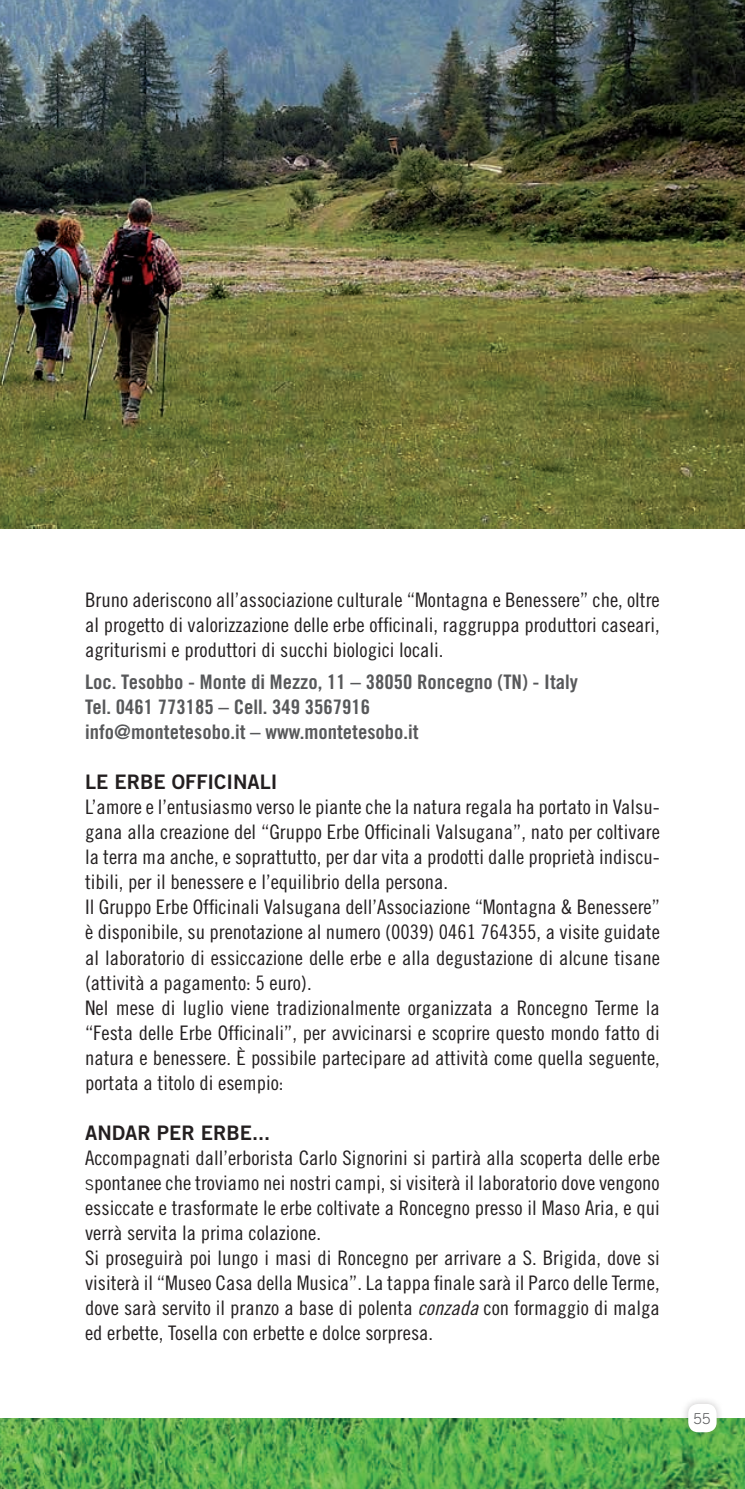
<style>
.page{position:relative;width:745px;height:1489px;background:#fff}
.page>*{position:absolute;margin:0;border:0;box-sizing:border-box;transform-origin:0 0}
.t1{font:20px/25px "Trade Gothic Cond Eighteen";color:#231f20;scale:1.05 1}
.t2{font:20px/25px "Trade Gothic Bold Cond Twenty";color:#57585a;scale:1.05 1}
.t3{font:20px "Trade Gothic Bold Two";color:#231f20}
.t4{font:300 15px "Trade Gothic";color:#57585a}
.s1{font-family:"Trade Gothic";font-weight:300}
.s2{font-family:"Trade Gothic Cond Eighteen Obl"}
</style>
<div class="page">
<img style="left:0;top:0;width:744px;height:528px">
<svg style="left:0;top:436px;width:1px;height:92px"></svg>
<img style="left:0;top:1418px;width:744px;height:70px">
<div style="left:680px;top:1395px;width:44px;height:44px;background:#231f20;opacity:.25"></div>
<div style="left:687px;top:1403px;width:29px;height:28px;background:#fff;border-radius:10px"></div>
<p class="t1" style="left:85px;top:587px;width:548px;text-align:justify">Bruno aderiscono all’associazione culturale “Montagna e Benessere” che, oltre al progetto di valorizzazione delle erbe officinali, raggruppa produttori caseari, agriturismi e produttori di succhi biologici locali.</p>
<p class="t2" style="left:85px;top:669px;width:470px">Loc. Tesobbo - Monte di Mezzo, 11 – 38050 Roncegno (TN) - Italy<br>Tel. 0461 773185 – Cell. 349 3567916<br>info@montetesobo.it – www.montetesobo.it</p>
<p class="t3" style="left:85px;top:769px;width:194px">LE ERBE OFFICINALI</p>
<p class="t1" style="left:85px;top:794px;width:548px">L’amore e l’entusiasmo verso le piante che la natura regala ha portato in Valsu&shy;gana alla creazione del “Gruppo Erbe Officinali Valsugana”, nato per coltivare la terra ma anche, e soprattutto, per dar vita a prodotti dalle proprietà indiscu&shy;tibili, per il benessere e l’equilibrio della persona.<br>Il Gruppo Erbe Officinali Valsugana dell’Associazione “Montagna &amp; Benessere” è disponibile, su prenotazione al numero (0039) 0461 764355, a visite guidate al laboratorio di essiccazione delle erbe e alla degustazione di alcune tisane (attività a pagamento: 5 euro).<br>Nel mese di luglio viene tradizionalmente organizzata a Roncegno Terme la “Festa delle Erbe Officinali”, per avvicinarsi e scoprire questo mondo fatto di natura e benessere. È possibile partecipare ad attività come quella seguente, portata a titolo di esempio:</p>
<p class="t3" style="left:85px;top:1119px;width:186px">ANDAR PER ERBE...</p>
<p class="t1" style="left:85px;top:1144px;width:548px">Accompagnati dall’erborista Carlo Signorini si partirà alla scoperta delle erbe <span class="s1">s</span>pontanee che troviamo nei nostri campi, si visiterà il laboratorio dove vengono essiccate e trasformate le erbe coltivate a Roncegno presso il Maso Aria, e qui verrà servita la prima colazione.<br>Si proseguirà poi lungo i masi di Roncegno per arrivare a S. Brigida, dove si visiterà il “Museo Casa della Musica”. La tappa finale sarà il Parco delle Terme, dove sarà servito il pranzo a base di polenta <span class="s2">conzada</span> con formaggio di malga ed erbette, Tosella con erbette e dolce sorpresa.</p>
<p class="t4" style="left:693px;top:1409px;width:18px">55</p>
</div>
